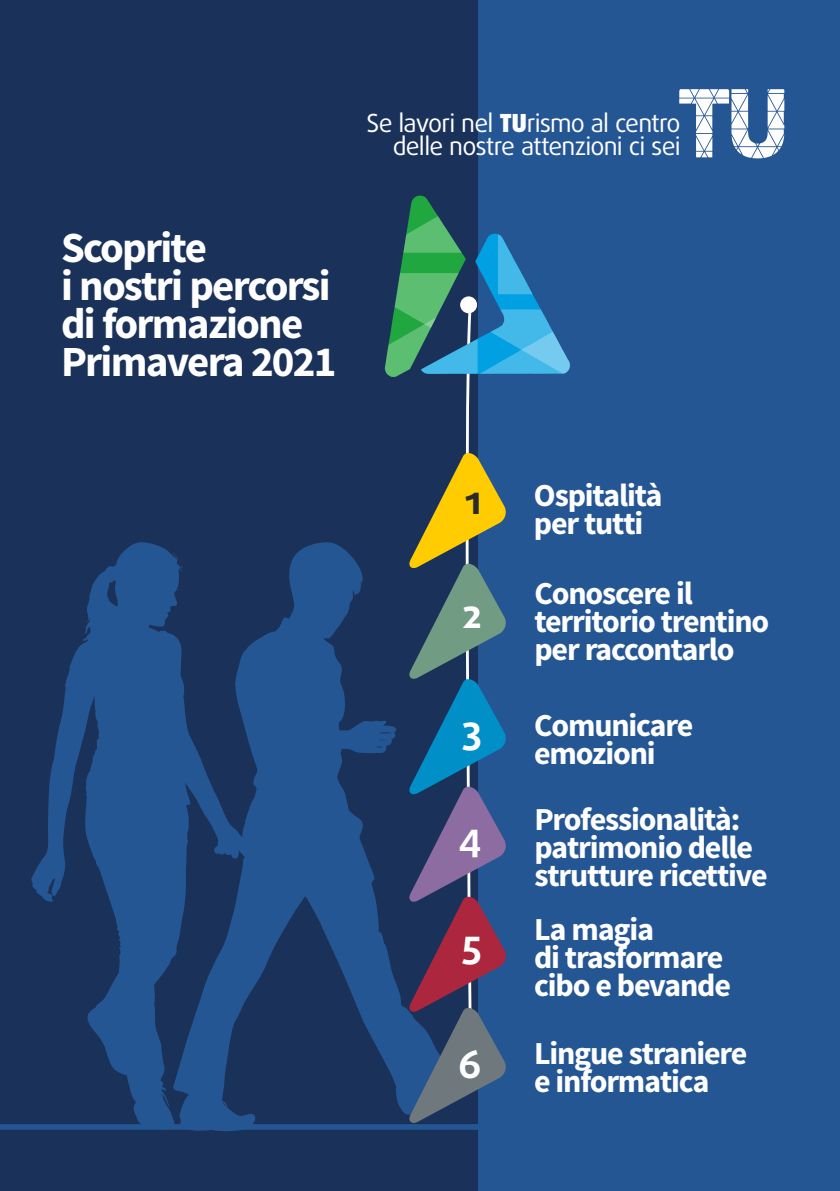
<style>
.page{position:relative;width:840px;height:1191px;background:#fff}
.page>*{position:absolute;margin:0;border:0;box-sizing:border-box;transform-origin:0 0}
.t1{font:700 43px/37.8px "Source Sans Pro";letter-spacing:-.04em;color:#fefefe}
.t2{font:700 39.4px "Daxline Pro";color:#fefefe}
.t3{font:700 39.4px "Daxline Pro";color:#2b2a29}
.t4{font:700 32px/28.2px "Source Sans Pro";letter-spacing:-.035em;color:#fefefe}
.t5{font:25px/23.2px "Daxline Pro";letter-spacing:-.035em;color:#fefefe;text-align:right}
.s1{font-weight:900}
</style>
<div class="page">
<div style="left:0;top:0;width:839px;height:1191px;background:#255694"></div>
<div style="left:0;top:0;width:477px;height:1191px;background:#1a325a"></div>
<svg style="left:246px;top:542px;width:228px;height:588px;fill:#255694"></svg>
<svg style="left:31px;top:542px;width:215px;height:589px"></svg>
<svg style="left:384px;top:195px;width:186px;height:929px"></svg>
<div style="left:460px;top:296px;width:17px;height:17px;background:#fefefe;border-radius:50%"></div>
<div style="left:0;top:1124px;width:486px;height:5px;background:#255694"></div>
<svg style="left:679px;top:89px;width:105px;height:69px"></svg>
<h1 class="t1" style="left:61px;top:233px;width:277px">Scoprite<br>i nostri percorsi di formazione<br>Primavera 2021</h1>
<p class="t5" style="left:366px;top:113px;width:315px">Se lavori nel <span class="s1">TU</span>rismo al centro delle nostre attenzioni ci sei</p>
<p class="t3" style="left:464px;top:484px;width:18px">1</p>
<p class="t2" style="left:462px;top:597px;width:21px">2</p>
<p class="t2" style="left:461px;top:714px;width:21px">3</p>
<p class="t2" style="left:458px;top:821px;width:25px">4</p>
<p class="t2" style="left:461px;top:928px;width:21px">5</p>
<p class="t2" style="left:458px;top:1047px;width:25px">6</p>
<p class="t4" style="left:533px;top:484px;width:130px">Ospitalità per tutti</p>
<p class="t4" style="left:534px;top:581px;width:236px">Conoscere il territorio trentino per raccontarlo</p>
<p class="t4" style="left:533px;top:713px;width:161px">Comunicare emozioni</p>
<p class="t4" style="left:534px;top:807px;width:235px">Professionalità: patrimonio delle strutture ricettive</p>
<p class="t4" style="left:533px;top:917px;width:198px">La magia<br>di trasformare cibo e bevande</p>
<p class="t4" style="left:533px;top:1042px;width:215px">Lingue straniere e informatica</p>
</div>
